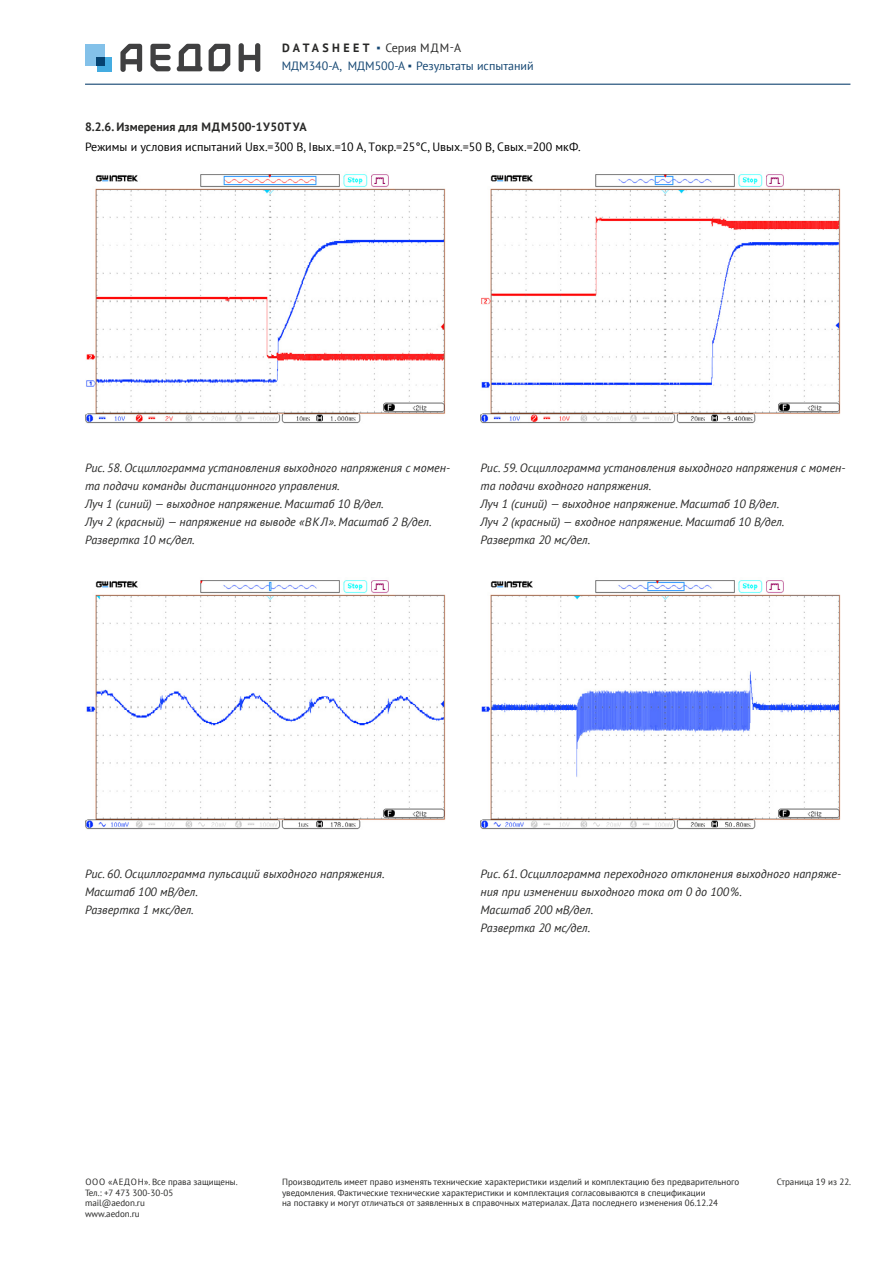
<style>
.page{position:relative;width:893px;height:1263px;background:#fff}
.page>*{position:absolute;margin:0;border:0;box-sizing:border-box;transform-origin:0 0}
.t1{font:italic 12px/18px "PT Sans";color:#282827}
.t2{font:12px "PT Sans";color:#000}
.t3{font:12px "PT Sans";color:#144672}
.t4{font:700 12px "PT Sans";color:#282827}
.t5{font:12px "PT Sans";color:#282827}
.t6{font:9px/10.8px "PT Sans";color:#282827}
.s1{font-weight:700}
.s2{font-family:"Arial";font-weight:900;color:#144672}
.s3{font-family:"Arial";font-weight:900}
</style>
<div class="page">
<hr style="left:85px;top:84px;width:765px;height:1px;background:#144672">
<svg style="left:239px;top:43px;width:21px;height:29px"></svg>
<svg style="left:177px;top:44px;width:25px;height:27px"></svg>
<svg style="left:209px;top:44px;width:21px;height:27px"></svg>
<svg style="left:150px;top:44px;width:21px;height:27px"></svg>
<svg style="left:120px;top:44px;width:22px;height:28px"></svg>
<div style="left:85px;top:44px;width:20px;height:22px;background:#83c1e9"></div>
<div style="left:97px;top:57px;width:14px;height:14px;background:#44ace1"></div>
<div style="left:97px;top:57px;width:8px;height:9px;background:#054371"></div>
<img style="left:85px;top:174px;width:361px;height:250px">
<img style="left:480px;top:174px;width:361px;height:250px">
<img style="left:85px;top:580px;width:361px;height:250px">
<img style="left:480px;top:580px;width:361px;height:250px">
<p class="t5" style="left:282px;top:40px;width:180px"><span class="s1">DATASHEET</span> <span class="s2">▪</span> Серия МДМ-А</p>
<p class="t3" style="left:282px;top:58px;width:253px">МДМ340-А, МДМ500-А <span class="s3">▪</span> Результаты испытаний</p>
<p class="t4" style="left:85px;top:119px;width:223px">8.2.6. Измерения для МДМ500-1У50ТУА</p>
<p class="t2" style="left:85px;top:139px;width:497px">Режимы и условия испытаний Uвх.=300 В, Iвых.=10 A, Tокр.=25°C, Uвых.=50 В, Cвых.=200 мкФ.</p>
<p class="t1" style="left:85px;top:459px;width:367px">Рис. 58. Осциллограмма установления выходного напряжения с момен&shy;та подачи команды дистанционного управления.<br>Луч 1 (синий) — выходное напряжение. Масштаб 10 В/дел.<br>Луч 2 (красный) — напряжение на выводе «ВКЛ». Масштаб 2 В/дел.<br>Развертка 10 мс/дел.</p>
<p class="t1" style="left:480px;top:459px;width:367px">Рис. 59. Осциллограмма установления выходного напряжения с момен&shy;та подачи входного напряжения.<br>Луч 1 (синий) — выходное напряжение. Масштаб 10 В/дел.<br>Луч 2 (красный) — входное напряжение. Масштаб 10 В/дел.<br>Развертка 20 мс/дел.</p>
<p class="t1" style="left:85px;top:865px;width:301px">Рис. 60. Осциллограмма пульсаций выходного напряжения.<br>Масштаб 100 мВ/дел.<br>Развертка 1 мкс/дел.</p>
<p class="t1" style="left:480px;top:865px;width:362px">Рис. 61. Осциллограмма переходного отклонения выходного напряже&shy;ния при изменении выходного тока от 0 до 100%.<br>Масштаб 200 мВ/дел.<br>Развертка 20 мс/дел.</p>
<p class="t6" style="left:282px;top:1176px;width:459px">Производитель имеет право изменять технические характеристики изделий и комплектацию без предварительного уведомления. Фактические технические характеристики и комплектация согласовываются в спецификации<br>на поставку и могут отличаться от заявленных в справочных материалах. Дата последнего изменения 06.12.24</p>
<p class="t6" style="left:85px;top:1176px;width:154px">ООО «АЕДОН». Все права защищены.</p>
<p class="t6" style="left:777px;top:1176px;width:76px">Страница 19 из 22.</p>
<p class="t6" style="left:85px;top:1187px;width:90px">Тел.: +7 473 300-30-05 mail@aedon.ru www.aedon.ru</p>
</div>
